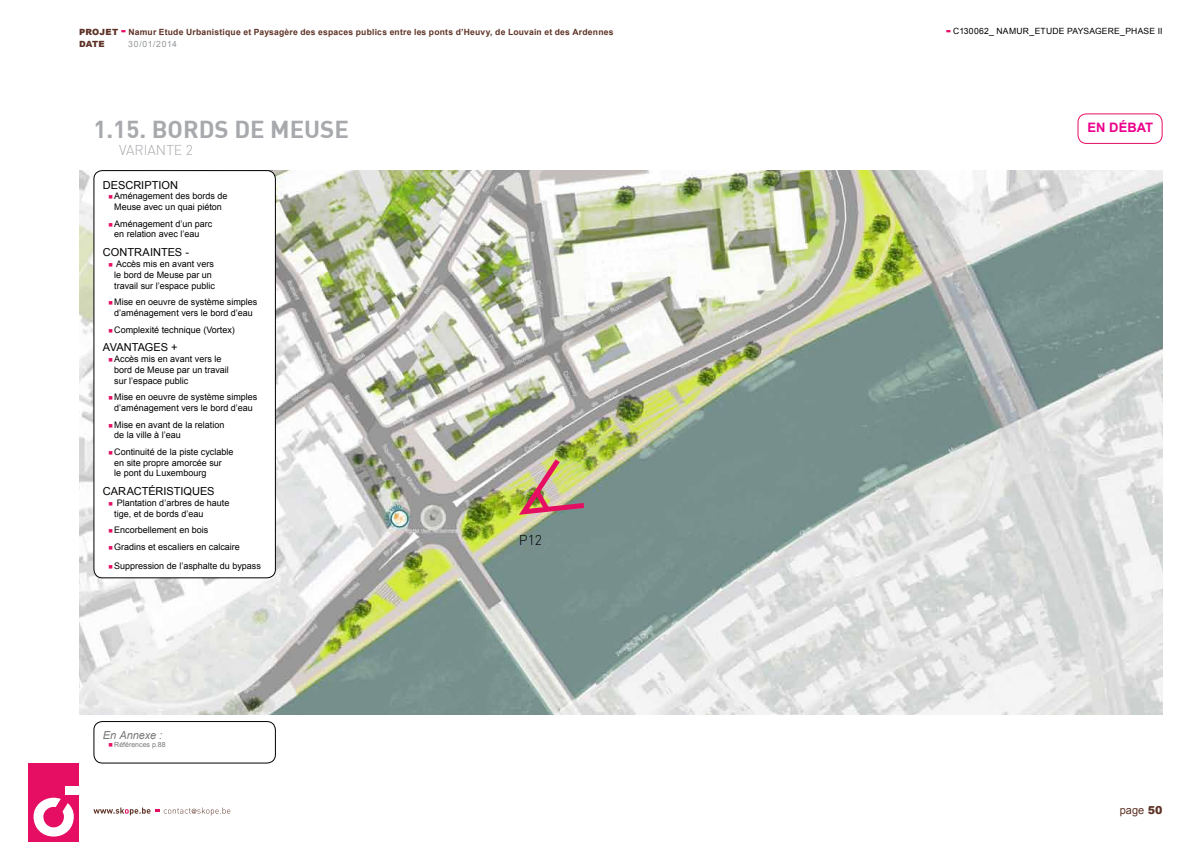
<style>
.page{position:relative;width:1191px;height:842px;background:#fff}
.page>*{position:absolute;margin:0;border:0;box-sizing:border-box;transform-origin:0 0}
.t1{font:700 24px "DIN";color:#a7a9ac}
.t2{font:300 14px "DIN";color:#a7a9ac}
.t3{font:300 14px "DIN";color:#000}
.t4{font:700 13px "Arial";color:#ec008c}
.t5{font:11px "Arial";color:#000}
.t6{font:italic 11px "Arial";letter-spacing:-.005em;color:#787776}
.t7{font:11px "Arial";color:#5e3327}
.t8{font:9px/10.8px "Arial";color:#000}
.t9{font:700 8.6px/12.6px "Arial";letter-spacing:.025em;color:#5e3327}
.t10{font:8.6px "Arial";letter-spacing:.03em;color:#000}
.t11{font:8.6px "Arial";letter-spacing:.065em;color:#939598}
.t12{font:7px "Arial";color:#787776}
.s1{font-weight:900}
.s2{font-weight:900;font-size:14.4px;color:#e50e63}
</style>
<div class="page">
<div style="left:28px;top:763px;width:51px;height:79px;background:#e50e63"></div>
<svg style="left:34px;top:798px;width:40px;height:38px"></svg>
<div style="left:65px;top:786px;width:14px;height:9px;background:#fff"></div>
<svg style="left:93px;top:807px;width:137px;height:9px"></svg>
<img style="left:79px;top:170px;width:1083px;height:544px">
<div style="left:1077px;top:113px;width:85px;height:31px;border:1px solid #e50e63;border-radius:9px"></div>
<div style="left:94px;top:171px;width:181px;height:407px;background:#fff;border-radius:9px"></div>
<div style="left:93px;top:170px;width:183px;height:408px;border:1px solid #000;border-radius:9px"></div>
<div style="left:93px;top:721px;width:183px;height:42px;border:1px solid #000;border-radius:9px"></div>
<img style="left:514px;top:454px;width:75px;height:64px">
<p class="t9" style="left:79px;top:26px;width:536px"><span class="s1">PROJET</span> <span class="s2">-</span> Namur Etude Urbanistique et Paysagère des espaces publics entre les ponts d’Heuvy, de Louvain et des Ardennes<br><span class="s1">DATE</span></p>
<p class="t11" style="left:128px;top:39px;width:50px">30/01/2014</p>
<p class="t10" style="left:946px;top:26px;width:96px"><span class="s2">-</span> c130062_ Namur_ETUDE</p>
<p class="t10" style="left:1067px;top:26px;width:30px">PAYSAGERE</p>
<p class="t10" style="left:1120px;top:26px;width:41px">_phase II</p>
<h1 class="t1" style="left:93px;top:113px;width:257px">1.15. BORDS DE MEUSE</h1>
<h3 class="t4" style="left:1087px;top:119px;width:67px">EN DÉBAT</h3>
<h2 class="t2" style="left:119px;top:142px;width:75px">VARIANTE 2</h2>
<p class="t5" style="left:103px;top:178px;width:77px">DESCRI PTION</p>
<p class="t8" style="left:114px;top:191px;width:115px">Aménagement des bords de<br>Meuse avec un quai piéton</p>
<p class="t8" style="left:114px;top:218px;width:100px">Aménagement d’un parc en relation avec l’eau</p>
<p class="t5" style="left:103px;top:245px;width:32px">CONTRAI</p>
<p class="t5" style="left:153px;top:245px;width:37px">NTES -</p>
<p class="t8" style="left:114px;top:259px;width:102px">Accès mis en avant vers le bord de Meuse par un travail sur l’espace public</p>
<p class="t8" style="left:114px;top:297px;width:145px">Mise en oeuvre de système simples d’aménagement vers le bord d’eau</p>
<p class="t8" style="left:114px;top:324px;width:122px">Complexité technique (Vortex)</p>
<p class="t5" style="left:103px;top:340px;width:8px">AVA</p>
<p class="t5" style="left:124px;top:340px;width:16px">NTAGE</p>
<p class="t5" style="left:161px;top:340px;width:18px">S +</p>
<p class="t8" style="left:114px;top:354px;width:116px">Accès mis en avant vers le bord de Meuse par un travail sur l’espace public</p>
<p class="t8" style="left:114px;top:392px;width:145px">Mise en oeuvre de système simples d’aménagement vers le bord d’eau</p>
<p class="t8" style="left:114px;top:419px;width:112px">Mise en avant de la relation de la ville à l’eau</p>
<p class="t8" style="left:114px;top:446px;width:121px">Continuité de la piste cyclable en site propre amorcée sur<br>le pont du Luxembourg</p>
<p class="t5" style="left:103px;top:484px;width:17px">CARA</p>
<p class="t5" style="left:134px;top:484px;width:82px">CTÉRISTIQUES</p>
<p class="t8" style="left:114px;top:498px;width:117px">Plantation d’arbres de haute tige, et de bords d’eau</p>
<p class="t8" style="left:114px;top:522px;width:127px;line-height:16.5px">Encorbellement en bois<br>Gradins et escaliers en calcaire</p>
<p class="t8" style="left:114px;top:560px;width:148px">Suppression de l’asphalte du bypass</p>
<p class="t6" style="left:103px;top:727px;width:61px">En Annexe :</p>
<p class="t12" style="left:114px;top:740px;width:53px">Références p.88</p>
<h2 class="t3" style="left:519px;top:531px;width:25px">P12</h2>
<p class="t7" style="left:1119px;top:802px;width:44px">page <span class="s1">50</span></p>
</div>
